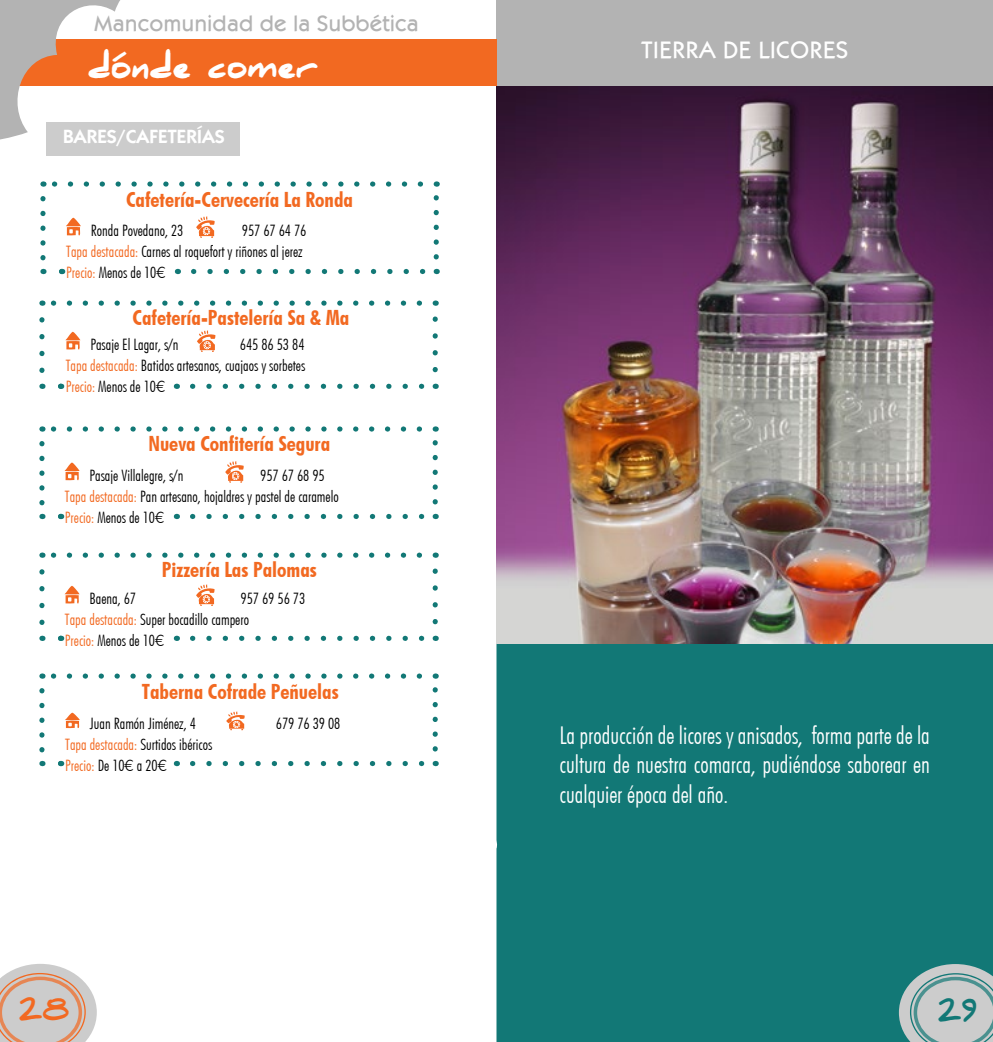
<style>
.page{position:relative;width:993px;height:1042px;background:#fff}
.page>*{position:absolute;margin:0;border:0;box-sizing:border-box;transform-origin:0 0}
.t1{font:900 31.5px "Daniel";color:#fff}
.t2{font:900 24.68px "Daniel";color:#f26921}
.t3{font:900 24.68px "Daniel";color:#127876}
.t4{font:24.5px/29.4px "Futuri Condensed Light Regular SWFTE";color:#fff;text-align:justify}
.t5{font:24.5px "Kabob";color:#fff}
.t6{font:22.75px "Kabob";color:#b3b3b3}
.t7{font:21px "Futuri Condensed Bold SWFTE";color:#f26921}
.t8{font:700 19.25px "Kabob";letter-spacing:-.03em;color:#fff}
.t9{font:15.75px/21px "Futuri Condensed Light Regular SWFTE";color:#000}
.s1{color:#f26921}
.s2{font-family:"Futura BT";font-weight:300}
</style>
<div class="page">
<div style="left:496px;top:643px;width:496px;height:399px;background:#127876"></div>
<div style="left:496px;top:0;width:496px;height:86px;background:#b3b3b3"></div>
<svg style="left:898px;top:964px;width:94px;height:78px;background:#a5baba"></svg>
<svg style="left:0;top:964px;width:97px;height:78px;background:#d5c8c2"></svg>
<div style="left:2px;top:39px;width:494px;height:47px;background:#f26921"></div>
<svg style="left:0;top:0;width:120px;height:140px"></svg>
<div style="left:46px;top:122px;width:194px;height:34px;background:#ccc"></div>
<img style="left:496px;top:86px;width:496px;height:557px">
<svg style="left:43px;top:181px;width:397px;height:94px"></svg>
<svg style="left:39px;top:300px;width:400px;height:466px"></svg>
<svg style="left:43px;top:567px;width:396px;height:122px"></svg>
<h3 class="t6" style="left:94px;top:11px;width:326px">Mancomunidad de la Subbética</h3>
<h1 class="t1" style="left:88px;top:49px;width:231px">dónde comer</h1>
<p class="t8" style="left:63px;top:126px;width:163px">BARES/CAFETERÍAS</p>
<h3 class="t7" style="left:126px;top:186px;width:228px">Cafetería-Cervecería La Ronda</h3>
<p class="t9" style="left:91px;top:220px;width:94px">Ronda Povedano, 23</p>
<p class="t9" style="left:66px;top:220px;width:241px;text-indent:176px">957 67 64 76<br><span class="s1">Tapa destacada:</span> Carnes al roquefort y riñones al jerez<br><span class="s1">Precio:</span> Menos de 10<span class="s2">¤</span></p>
<h3 class="t7" style="left:132px;top:304px;width:218px">Cafetería-Pastelería Sa &amp; Ma</h3>
<p class="t9" style="left:90px;top:334px;width:90px">Pasaje El Lagar, s/n</p>
<p class="t9" style="left:66px;top:334px;width:241px;text-align:justify;text-indent:174px">645 86 53 84<br><span class="s1">Tapa destacada:</span> Batidos artesanos, cuajaos y sorbetes <span class="s1">Precio:</span> Menos de 10<span class="s2">¤</span></p>
<h3 class="t7" style="left:148px;top:429px;width:183px">Nueva Confitería Segura</h3>
<p class="t9" style="left:89px;top:465px;width:95px">Pasaje Villalegre, s/n</p>
<p class="t9" style="left:65px;top:465px;width:275px;text-indent:195px">957 67 68 95<br><span class="s1">Tapa destacada:</span> Pan artesano, hojaldres y pastel de caramelo<br><span class="s1">Precio:</span> Menos de 10<span class="s2">¤</span></p>
<h3 class="t7" style="left:162px;top:555px;width:157px">Pizzería Las Palomas</h3>
<p class="t9" style="left:65px;top:588px;width:242px;text-indent:176px">957 69 56 73<br><span class="s1">Tapa destacada:</span> Super bocadillo campero<br><span class="s1">Precio:</span> Menos de 10<span class="s2">¤</span></p>
<p class="t9" style="left:89px;top:588px;width:48px">Baena, 67</p>
<h3 class="t7" style="left:142px;top:677px;width:198px">Taberna Cofrade Peñuelas</h3>
<p class="t9" style="left:90px;top:713px;width:108px">Juan Ramón Jiménez, 4</p>
<p class="t9" style="left:276px;top:713px;width:66px">679 76 39 08</p>
<p class="t9" style="left:65px;top:734px;width:148px"><span class="s1">Tapa destacada:</span> Surtidos ibéricos<br><span class="s1">Precio:</span> De 10<span class="s2">¤</span> a 20<span class="s2">¤</span></p>
<h3 class="t5" style="left:641px;top:35px;width:208px">TIERRA DE LICORES</h3>
<h3 class="t4" style="left:559px;top:720px;width:372px">La producción de licores y anisados, forma parte de la cultura de nuestra comarca, pudiéndose saborear en cualquier época del año.</h3>
<h2 class="t2" style="left:19px;top:997px;width:52px">28</h2>
<h2 class="t3" style="left:937px;top:998px;width:41px">29</h2>
</div>
